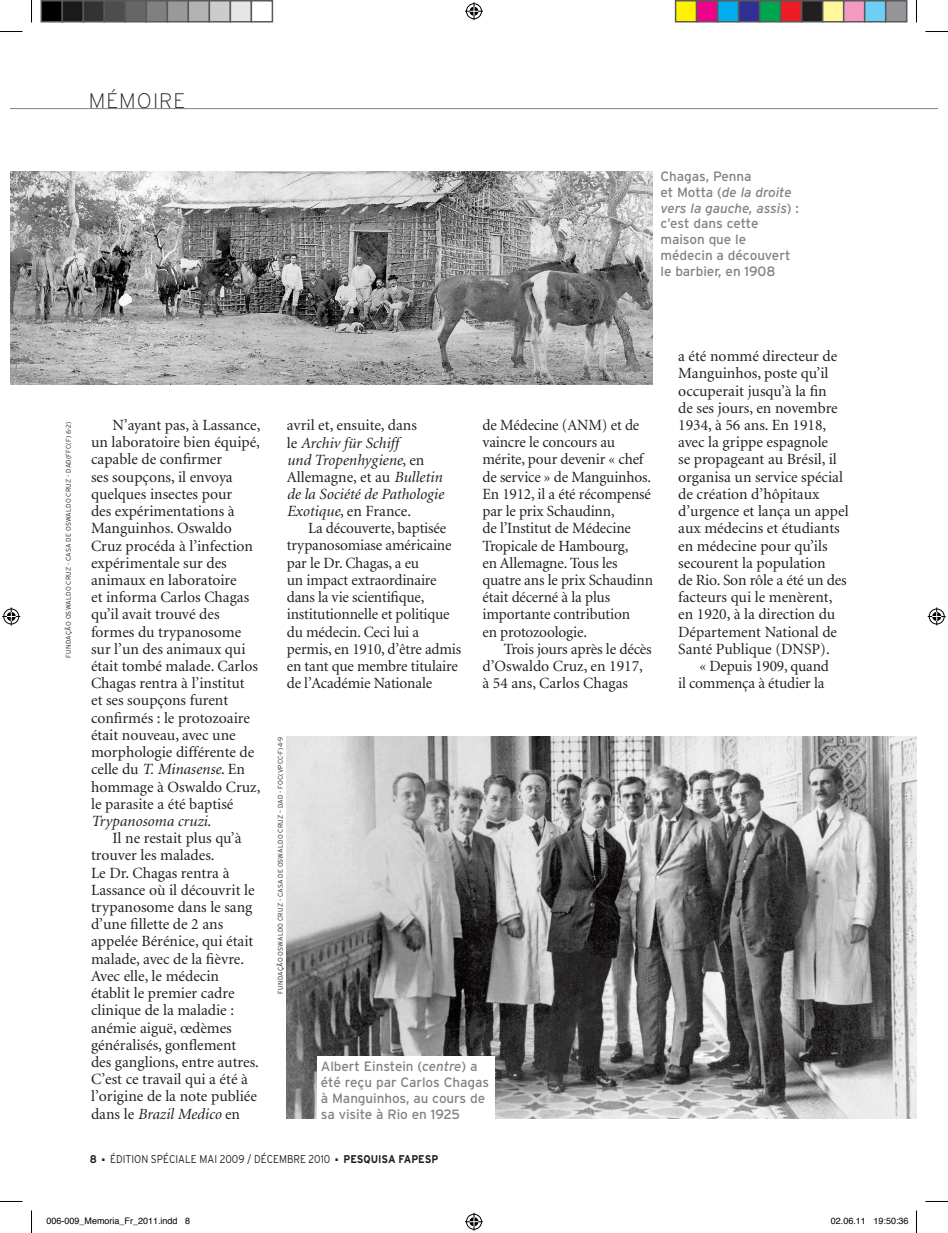
<style>
.page{position:relative;width:948px;height:1233px;background:#fff}
.page>*{position:absolute;margin:0;border:0;box-sizing:border-box;transform-origin:0 0}
.t1{font:200 21px "Interstate";letter-spacing:.05em;color:#231f20}
.t2{font:15.6px/17.2px "Minion";color:#231f20}
.t3{font:italic 15.6px/17.2px "Minion";color:#231f20}
.t4{font:13.5px/15.8px "Interstate";letter-spacing:-.005em;color:#808285}
.t5{font:300 11.25px "Interstate";color:#231f20;scale:.9 1}
.t6{font:700 11.25px "Interstate";color:#231f20;scale:.9 1}
.t7{font:9px "Helvetica";color:#000}
.t8{font:300 6.75px "Interstate";letter-spacing:.025em;color:#231f20}
.s1{font-style:italic}
.s2{font-style:normal}
</style>
<div class="page">
<hr style="left:10px;top:108px;width:927px;height:1px;background:#808285">
<img style="left:287px;top:736px;width:629px;height:382px">
<img style="left:10px;top:172px;width:642px;height:212px">
<div style="left:316px;top:1056px;width:178px;height:72px;background:#fff"></div>
<svg style="left:0;top:31px;width:22px;height:1px"></svg>
<svg style="left:925px;top:31px;width:22px;height:1px"></svg>
<svg style="left:0;top:1201px;width:22px;height:1px"></svg>
<svg style="left:925px;top:1201px;width:22px;height:1px"></svg>
<svg style="left:31px;top:0;width:1px;height:23px"></svg>
<svg style="left:31px;top:1210px;width:1px;height:22px"></svg>
<svg style="left:916px;top:0;width:1px;height:23px"></svg>
<svg style="left:916px;top:1210px;width:1px;height:22px"></svg>
<svg style="left:465px;top:2px;width:18px;height:18px"></svg>
<svg style="left:465px;top:1212px;width:18px;height:18px"></svg>
<svg style="left:2px;top:607px;width:18px;height:18px"></svg>
<svg style="left:927px;top:607px;width:18px;height:18px"></svg>
<div style="left:41px;top:1px;width:21px;height:21px;background:#000"></div>
<div style="left:40px;top:0;width:23px;height:23px;border:2px solid #595959"></div>
<div style="left:62px;top:1px;width:21px;height:21px;background:#1a1a1a"></div>
<div style="left:62px;top:0;width:22px;height:23px;border:2px solid #595959"></div>
<div style="left:83px;top:1px;width:21px;height:21px;background:#333"></div>
<div style="left:82px;top:0;width:23px;height:23px;border:2px solid #595959"></div>
<div style="left:104px;top:1px;width:21px;height:21px;background:#4d4d4d"></div>
<div style="left:104px;top:0;width:22px;height:23px;border:2px solid #595959"></div>
<div style="left:125px;top:1px;width:21px;height:21px;background:#666"></div>
<div style="left:124px;top:0;width:23px;height:23px;border:2px solid #595959"></div>
<div style="left:146px;top:1px;width:21px;height:21px;background:#808080"></div>
<div style="left:146px;top:0;width:22px;height:23px;border:2px solid #595959"></div>
<div style="left:167px;top:1px;width:21px;height:21px;background:#999"></div>
<div style="left:166px;top:0;width:23px;height:23px;border:2px solid #595959"></div>
<div style="left:188px;top:1px;width:21px;height:21px;background:#b3b3b3"></div>
<div style="left:188px;top:0;width:22px;height:23px;border:2px solid #595959"></div>
<div style="left:209px;top:1px;width:21px;height:21px;background:#ccc"></div>
<div style="left:208px;top:0;width:23px;height:23px;border:2px solid #595959"></div>
<div style="left:230px;top:1px;width:21px;height:21px;background:#e6e6e6"></div>
<div style="left:230px;top:0;width:22px;height:23px;border:2px solid #595959"></div>
<div style="left:250px;top:0;width:23px;height:23px;border:2px solid #595959"></div>
<div style="left:675px;top:1px;width:21px;height:21px;background:#fff101"></div>
<div style="left:674px;top:0;width:23px;height:23px;border:2px solid #595959"></div>
<div style="left:696px;top:1px;width:21px;height:21px;background:#ed028c"></div>
<div style="left:695px;top:0;width:23px;height:23px;border:2px solid #595959"></div>
<div style="left:717px;top:1px;width:21px;height:21px;background:#00aeef"></div>
<div style="left:716px;top:0;width:23px;height:23px;border:2px solid #595959"></div>
<div style="left:738px;top:1px;width:21px;height:21px;background:#2e3092"></div>
<div style="left:737px;top:0;width:23px;height:23px;border:2px solid #595959"></div>
<div style="left:759px;top:1px;width:21px;height:21px;background:#00a54f"></div>
<div style="left:758px;top:0;width:23px;height:23px;border:2px solid #595959"></div>
<div style="left:780px;top:1px;width:21px;height:21px;background:#ee1d23"></div>
<div style="left:779px;top:0;width:23px;height:23px;border:2px solid #595959"></div>
<div style="left:801px;top:1px;width:21px;height:21px;background:#231f20"></div>
<div style="left:800px;top:0;width:23px;height:23px;border:2px solid #595959"></div>
<div style="left:822px;top:1px;width:21px;height:21px;background:#fff79a"></div>
<div style="left:821px;top:0;width:23px;height:23px;border:2px solid #595959"></div>
<div style="left:843px;top:1px;width:21px;height:21px;background:#f499c2"></div>
<div style="left:842px;top:0;width:23px;height:23px;border:2px solid #595959"></div>
<div style="left:864px;top:1px;width:21px;height:21px;background:#6bcff6"></div>
<div style="left:863px;top:0;width:23px;height:23px;border:2px solid #595959"></div>
<div style="left:885px;top:1px;width:21px;height:21px;background:#939598"></div>
<div style="left:884px;top:0;width:23px;height:23px;border:2px solid #595959"></div>
<h1 class="t1" style="left:89px;top:89px;width:98px">MÉMOIRE</h1>
<p class="t4" style="left:660px;top:168px;width:140px">Chagas, Penna<br>et Motta (<span class="s1">de la droite vers la gauche, assis</span>) : c’est dans cette maison que le médecin a découvert le barbier, en 1908</p>
<p class="t8" style="left:65px;top:657px;width:238px;rotate:-90deg">FUNDAÇÃO OSWALDO CRUZ - CASA DE OSWALDO CRUZ - DAD(FFC(F) 6-2)</p>
<p class="t2" style="left:91px;top:417px;width:171px;text-indent:21px">N’ayant pas, à Lassance, un laboratoire bien équipé, capable de confirmer<br>ses soupçons, il envoya quelques insectes pour<br>des expérimentations à<br>Manguinhos. Oswaldo<br>Cruz procéda à l’infection expérimentale sur des animaux en laboratoire<br>et informa Carlos Chagas qu’il avait trouvé des formes du trypanosome sur l’un des animaux qui était tombé malade. Carlos<br>Chagas rentra à l’institut<br>et ses soupçons furent confirmés : le protozoaire était nouveau, avec une morphologie différente de celle du <span class="s1">T. Minasense</span>. En hommage à Oswaldo Cruz, le parasite a été baptisé<br><span class="s1">Trypanosoma cruzi</span>.</p>
<p class="t2" style="left:91px;top:830px;width:169px;text-indent:21px">Il ne restait plus qu’à trouver les malades.<br>Le Dr. Chagas rentra à<br>Lassance où il découvrit le trypanosome dans le sang d’une fillette de 2 ans appelée Bérénice, qui était malade, avec de la fièvre.<br>Avec elle, le médecin établit le premier cadre clinique de la maladie : anémie aiguë, œdèmes généralisés, gonflement des ganglions, entre autres.<br>C’est ce travail qui a été à l’origine de la note publiée dans le <span class="s1">Brazil Medico</span> en</p>
<p class="t3" style="left:287px;top:417px;width:158px"><span class="s2">avril et, ensuite, dans<br>le</span> Archiv für Schiff<br>und Tropenhygiene<span class="s2">, en<br>Allemagne, et au</span> Bulletin de la Société de Pathologie<br>Exotique<span class="s2">, en France.</span></p>
<p class="t2" style="left:287px;top:520px;width:176px;text-indent:21px">La découverte, baptisée trypanosomiase américaine par le Dr. Chagas, a eu<br>un impact extraordinaire dans la vie scientifique, institutionnelle et politique du médecin. Ceci lui a permis, en 1910, d’être admis en tant que membre titulaire de l’Académie Nationale</p>
<p class="t8" style="left:276px;top:993px;width:259px;rotate:-90deg">FUNDAÇÃO OSWALDO CRUZ - CASA DE OSWALDO CRUZ – DAD - FOC(VPCC-F)4-9</p>
<p class="t2" style="left:482px;top:417px;width:172px">de Médecine (ANM) et de vaincre le concours au mérite, pour devenir « chef de service » de Manguinhos.<br>En 1912, il a été récompensé par le prix Schaudinn,<br>de l’Institut de Médecine<br>Tropicale de Hambourg,<br>en Allemagne. Tous les quatre ans le prix Schaudinn était décerné à la plus importante contribution<br>en protozoologie.</p>
<p class="t2" style="left:482px;top:640px;width:171px;text-indent:21px">Trois jours après le décès d’Oswaldo Cruz, en 1917, à 54 ans, Carlos Chagas</p>
<p class="t4" style="left:321px;top:1058px;width:170px">Albert Einstein (<span class="s1">centre</span>) a été reçu par Carlos Chagas à Manguinhos, au cours de sa visite à Rio en 1925</p>
<p class="t6" style="left:90px;top:1152px;width:9px">8</p>
<p class="t5" style="left:102px;top:1152px;width:255px">■ ÉDITION SPÉCIALE MAI 2009 / DÉCEMBRE 2010</p>
<p class="t6" style="left:335px;top:1152px;width:116px">■ PESQUISA FAPESP</p>
<p class="t2" style="left:678px;top:348px;width:172px">a été nommé directeur de<br>Manguinhos, poste qu’il occuperait jusqu’à la fin<br>de ses jours, en novembre<br>1934, à 56 ans. En 1918, avec la grippe espagnole<br>se propageant au Brésil, il organisa un service spécial de création d’hôpitaux d’urgence et lança un appel aux médecins et étudiants en médecine pour qu’ils secourent la population<br>de Rio. Son rôle a été un des facteurs qui le menèrent, en 1920, à la direction du<br>Département National de<br>Santé Publique (DNSP).</p>
<p class="t2" style="left:678px;top:657px;width:152px;text-align:right">« Depuis 1909, quand<br>il commença à étudier la</p>
<p class="t7" style="left:46px;top:1213px;width:145px">006-009_Memoria_Fr_2011.indd 8</p>
<p class="t7" style="left:830px;top:1213px;width:79px">02.06.11 19:50:36</p>
</div>
